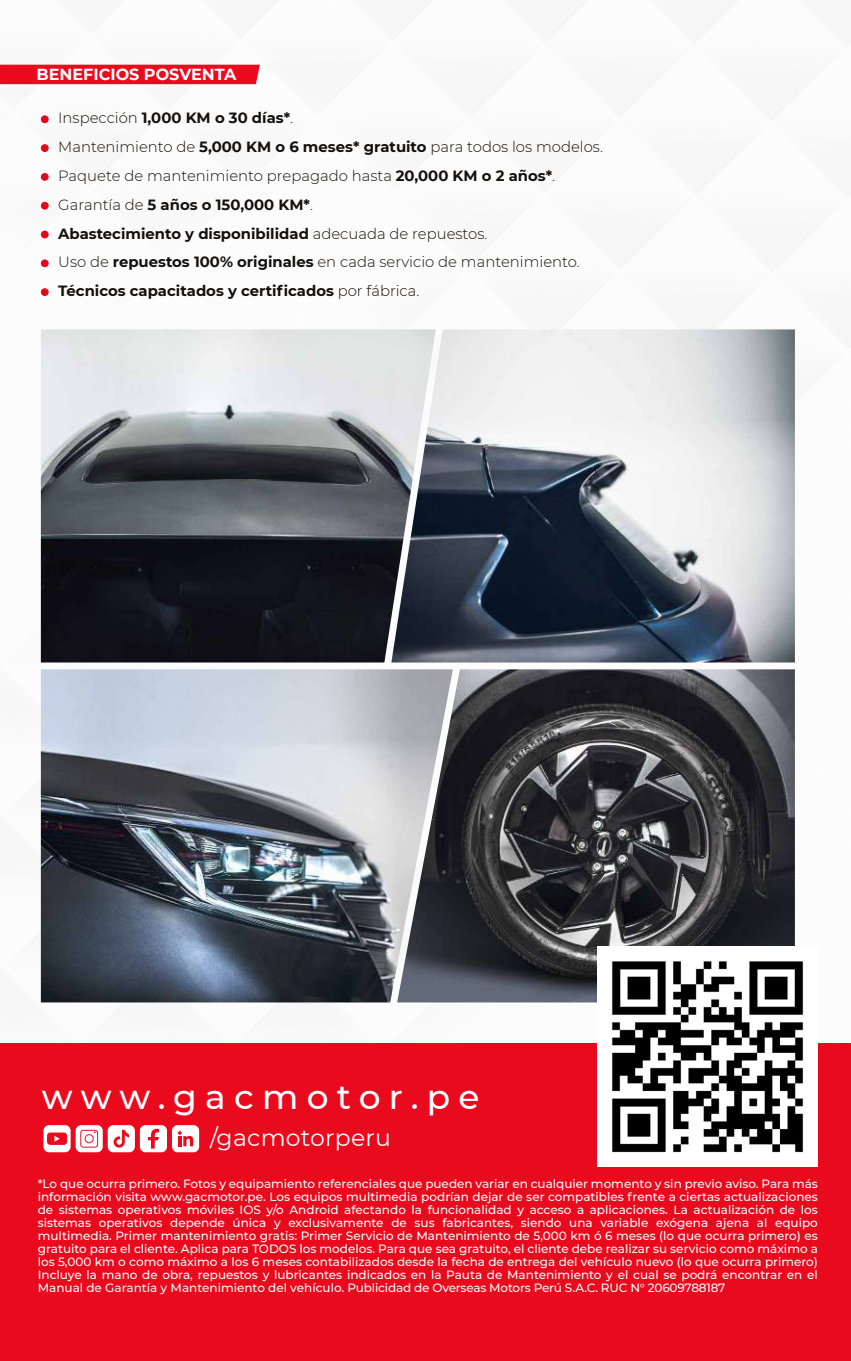
<style>
.page{position:relative;width:851px;height:1361px;background:#fff}
.page>*{position:absolute;margin:0;border:0;box-sizing:border-box;transform-origin:0 0}
.t1{font:500 34.4px "Montserrat";letter-spacing:.24em;color:#fff}
.t2{font:23.6px "Montserrat";letter-spacing:.01em;color:#fff}
.t3{font:700 16px "Montserrat";color:#fff}
.t4{font:300 14.8px/28.8px "Montserrat";color:#13100d}
.t5{font:500 12px/13px "Montserrat";letter-spacing:-.015em;color:#fff;text-align:justify}
.s1{font-weight:700}
</style>
<div class="page">
<div style="left:0;top:1043px;width:850px;height:318px;background:#ea0a1e"></div>
<div style="left:43px;top:1125px;width:28px;height:27px;background:#fff;border-radius:6px"></div>
<div style="left:47px;top:1132px;width:20px;height:13px;background:#ea0a1e;border-radius:3px"></div>
<svg style="left:54px;top:1135px;width:6px;height:6px"></svg>
<div style="left:76px;top:1125px;width:27px;height:27px;background:#fff;border-radius:6px"></div>
<svg style="left:80px;top:1130px;width:18px;height:17px"></svg>
<div style="left:140px;top:1125px;width:27px;height:27px;background:#fff;border-radius:6px"></div>
<svg style="left:148px;top:1129px;width:11px;height:19px"></svg>
<div style="left:172px;top:1125px;width:27px;height:27px;background:#fff;border-radius:6px"></div>
<svg style="left:178px;top:1131px;width:15px;height:15px"></svg>
<div style="left:108px;top:1125px;width:27px;height:27px;background:#fff;border-radius:6px"></div>
<svg style="left:114px;top:1130px;width:15px;height:17px"></svg>
<div style="left:41px;top:115px;width:8px;height:8px;background:#df0a1e;border-radius:50%"></div>
<div style="left:41px;top:144px;width:8px;height:8px;background:#df0a1e;border-radius:50%"></div>
<div style="left:41px;top:173px;width:8px;height:8px;background:#df0a1e;border-radius:50%"></div>
<div style="left:41px;top:202px;width:8px;height:8px;background:#df0a1e;border-radius:50%"></div>
<div style="left:41px;top:231px;width:8px;height:7px;background:#df0a1e;border-radius:50%"></div>
<div style="left:41px;top:259px;width:8px;height:8px;background:#df0a1e;border-radius:50%"></div>
<div style="left:41px;top:288px;width:8px;height:8px;background:#df0a1e;border-radius:50%"></div>
<div style="left:0;top:65px;width:260px;height:19px;background:#eb0a1e"></div>
<img style="left:41px;top:329px;width:350px;height:333px">
<img style="left:391px;top:329px;width:403px;height:333px">
<img style="left:41px;top:669px;width:356px;height:333px">
<img style="left:397px;top:669px;width:397px;height:333px">
<img style="left:597px;top:947px;width:220px;height:219px">
<h3 class="t3" style="left:37px;top:63px;width:201px">BENEFICIOS POSVENTA</h3>
<p class="t4" style="left:58px;top:103px;width:546px">Inspección <span class="s1">1,000 KM o 30 días*</span>.<br>Mantenimiento de <span class="s1">5,000 KM o 6 meses* gratuito</span> para todos los modelos.<br>Paquete de mantenimiento prepagado hasta <span class="s1">20,000 KM o 2 años*</span>.<br>Garantía de <span class="s1">5 años o 150,000 KM*</span>.<br><span class="s1">Abastecimiento y disponibilidad</span> adecuada de repuestos.<br>Uso de <span class="s1">repuestos 100% originales</span> en cada servicio de mantenimiento.<br><span class="s1">Técnicos capacitados y certificados</span> por fábrica.</p>
<h1 class="t1" style="left:42px;top:1072px;width:439px">www.gacmotor.pe</h1>
<h2 class="t2" style="left:210px;top:1121px;width:182px">/gacmotorperu</h2>
<p class="t5" style="left:38px;top:1176px;width:781px">*Lo que ocurra primero. Fotos y equipamiento referenciales que pueden variar en cualquier momento y sin previo aviso. Para más información visita www.gacmotor.pe. Los equipos multimedia podrían dejar de ser compatibles frente a ciertas actualizaciones de sistemas operativos móviles IOS y/o Android afectando la funcionalidad y acceso a aplicaciones. La actualización de los sistemas operativos depende única y exclusivamente de sus fabricantes, siendo una variable exógena ajena al equipo multimedia. Primer mantenimiento gratis: Primer Servicio de Mantenimiento de 5,000 km ó 6 meses (lo que ocurra primero) es gratuito para el cliente. Aplica para TODOS los modelos. Para que sea gratuito, el cliente debe realizar su servicio como máximo a los 5,000 km o como máximo a los 6 meses contabilizados desde la fecha de entrega del vehículo nuevo (lo que ocurra primero)<br>Incluye la mano de obra, repuestos y lubricantes indicados en la Pauta de Mantenimiento y el cual se podrá encontrar en el Manual de Garantía y Mantenimiento del vehículo. Publicidad de Overseas Motors Perú S.A.C. RUC N° 20609788187</p>
</div>
